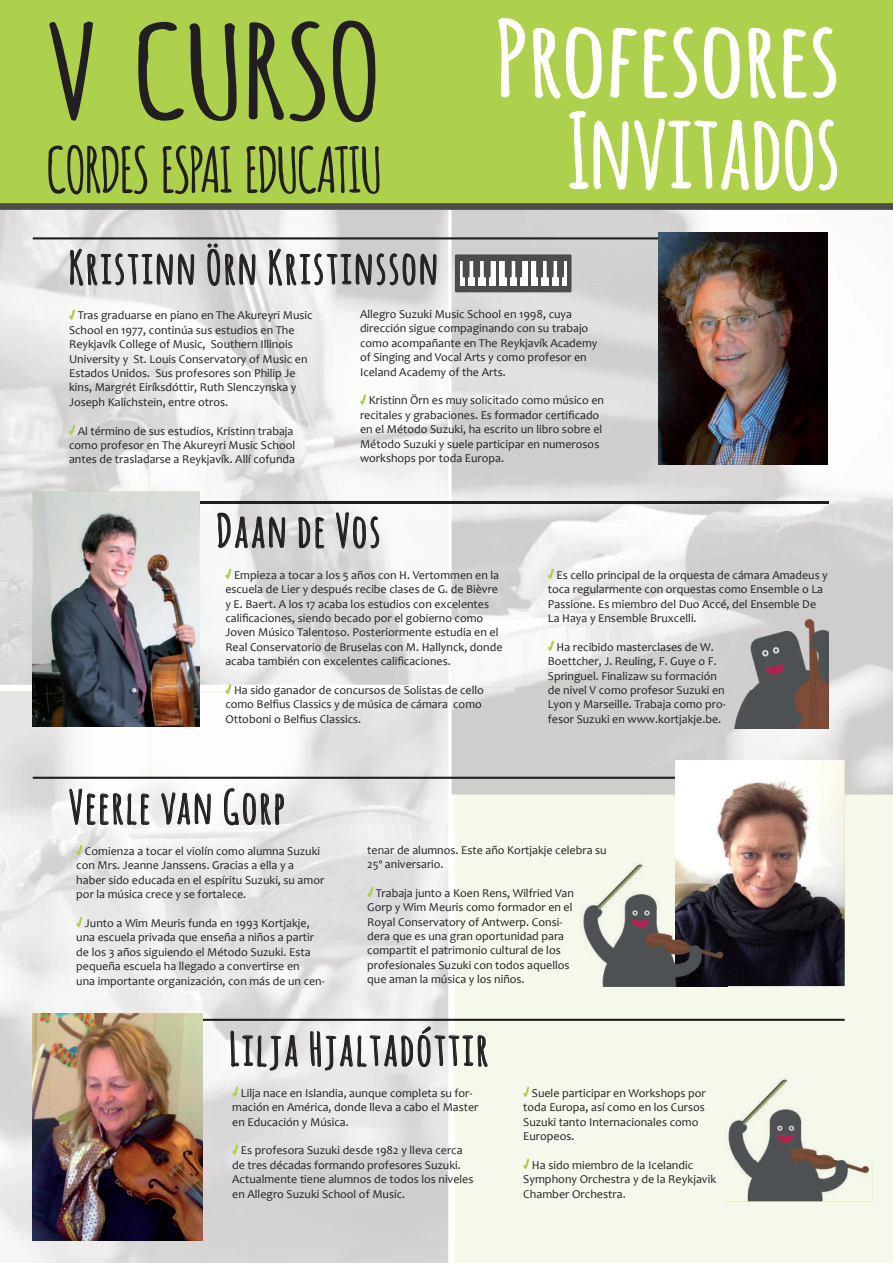
<style>
.page{position:relative;width:893px;height:1263px;background:#add14c}
.page>*{position:absolute;margin:0;border:0;box-sizing:border-box;transform-origin:0 0}
.t1{font:700 126.6px "Amatic";color:#231f20;scale:1.3 1}
.t2{font:700 102px/92.4px "Amatic";letter-spacing:.01em;color:#fff;text-align:right;scale:1.3 1}
.t3{font:700 61.8px "Amatic";letter-spacing:-.01em;color:#231f20}
.t4{font:700 45px "Amatic";letter-spacing:.07em;color:#231f20}
.t5{font:12px/14.4px "Candara";color:#231f20}
</style>
<div class="page">
<div style="left:455px;top:794px;width:438px;height:469px;background:#f5f9eb"></div>
<svg style="left:0;top:210px;width:452px;height:475px;background:#e8e7e7"></svg>
<svg style="left:0;top:685px;width:455px;height:578px;background:#e6e5e5"></svg>
<img style="left:452px;top:210px;width:392px;height:317px">
<img style="left:844px;top:210px;width:49px;height:584px">
<img style="left:452px;top:527px;width:196px;height:267px">
<img style="left:648px;top:527px;width:196px;height:107px">
<img style="left:648px;top:634px;width:98px;height:160px">
<img style="left:795px;top:634px;width:49px;height:126px">
<div style="left:746px;top:729px;width:49px;height:31px;background:#f4f4f5"></div>
<svg style="left:498px;top:18px;width:27px;height:80px"></svg>
<svg style="left:533px;top:27px;width:69px;height:72px"></svg>
<svg style="left:610px;top:28px;width:27px;height:70px"></svg>
<svg style="left:644px;top:28px;width:23px;height:70px"></svg>
<svg style="left:673px;top:27px;width:24px;height:71px"></svg>
<svg style="left:704px;top:27px;width:36px;height:72px"></svg>
<svg style="left:748px;top:28px;width:28px;height:71px"></svg>
<svg style="left:783px;top:28px;width:24px;height:70px"></svg>
<svg style="left:813px;top:27px;width:23px;height:71px"></svg>
<svg style="left:569px;top:111px;width:210px;height:80px"></svg>
<svg style="left:785px;top:119px;width:52px;height:72px"></svg>
<div style="left:0;top:203px;width:893px;height:7px;background:#4b4c4d"></div>
<svg style="left:67px;top:308px;width:10px;height:11px"></svg>
<svg style="left:67px;top:423px;width:10px;height:12px"></svg>
<svg style="left:358px;top:393px;width:10px;height:11px"></svg>
<svg style="left:70px;top:248px;width:124px;height:38px;background:#bdbabb"></svg>
<svg style="left:207px;top:243px;width:49px;height:43px;background:#b1afaf"></svg>
<svg style="left:269px;top:248px;width:168px;height:38px;background:#b9b7b7"></svg>
<hr style="left:33px;top:237px;width:795px;height:2px;background:#231f20">
<img style="left:658px;top:232px;width:170px;height:233px">
<div style="left:455px;top:254px;width:116px;height:38px;background:#4b4c4d"></div>
<div style="left:460px;top:261px;width:107px;height:25px;background:#fff"></div>
<svg style="left:463px;top:261px;width:28px;height:25px"></svg>
<svg style="left:536px;top:261px;width:28px;height:25px"></svg>
<svg style="left:505px;top:261px;width:17px;height:25px"></svg>
<hr style="left:497px;top:261px;width:2px;height:25px;background:#4b4c4d">
<hr style="left:528px;top:261px;width:2px;height:25px;background:#4b4c4d">
<svg style="left:217px;top:512px;width:68px;height:36px;background:#b8b6b7"></svg>
<svg style="left:298px;top:517px;width:26px;height:32px"></svg>
<svg style="left:336px;top:512px;width:43px;height:37px;background:#bfbdbe"></svg>
<hr style="left:181px;top:501px;width:647px;height:3px;background:#231f20">
<img style="left:33px;top:492px;width:167px;height:234px">
<img style="left:731px;top:615px;width:97px;height:114px">
<svg style="left:223px;top:567px;width:10px;height:12px"></svg>
<svg style="left:223px;top:682px;width:10px;height:12px"></svg>
<svg style="left:546px;top:567px;width:9px;height:12px"></svg>
<svg style="left:546px;top:639px;width:9px;height:12px"></svg>
<svg style="left:74px;top:843px;width:10px;height:12px"></svg>
<svg style="left:74px;top:915px;width:10px;height:12px"></svg>
<svg style="left:365px;top:885px;width:10px;height:12px"></svg>
<svg style="left:69px;top:788px;width:81px;height:37px;background:#cdcccc"></svg>
<svg style="left:161px;top:792px;width:50px;height:33px;background:#c1c0c0"></svg>
<svg style="left:224px;top:788px;width:60px;height:37px;background:#c3c2c2"></svg>
<hr style="left:33px;top:777px;width:734px;height:2px;background:#231f20">
<img style="left:675px;top:760px;width:170px;height:226px">
<img style="left:580px;top:863px;width:148px;height:123px">
<svg style="left:230px;top:1085px;width:10px;height:12px"></svg>
<svg style="left:230px;top:1143px;width:10px;height:11px"></svg>
<svg style="left:521px;top:1085px;width:10px;height:12px"></svg>
<svg style="left:521px;top:1157px;width:10px;height:12px"></svg>
<svg style="left:230px;top:1030px;width:68px;height:41px;background:#c8c6c7"></svg>
<svg style="left:310px;top:1026px;width:178px;height:45px;background:#ccccca"></svg>
<hr style="left:193px;top:1019px;width:652px;height:2px;background:#231f20">
<img style="left:33px;top:1013px;width:169px;height:227px">
<img style="left:725px;top:1078px;width:148px;height:123px">
<h1 class="t1" style="left:47px;top:-19px;width:258px">V CURSO</h1>
<h3 class="t3" style="left:47px;top:126px;width:336px">CORDES ESPAI EDUCATIU</h3>
<h3 class="t4" style="left:69px;top:235px;width:370px">Kristinn Örn Kristinsson</h3>
<h2 class="t2" style="left:496px;top:9px;width:265px">Profesores<br>Invitados</h2>
<p class="t5" style="left:69px;top:308px;width:245px;text-indent:9px">Tras graduarse en piano en The Akureyri Music School en 1977, continúa sus estudios en The Reykjavík College of Music, Southern Illinois University y St. Louis Conservatory of Music en Estados Unidos. Sus profesores son Philip Je kins, Margrét Eiríksdóttir, Ruth Slenczynska y Joseph Kalichstein, entre otros.</p>
<p class="t5" style="left:69px;top:423px;width:228px;text-align:center">Al término de sus estudios, Kristinn trabaja como profesor en The Akureyri Music School antes de trasladarse a Reykjavík. Allí cofunda</p>
<p class="t5" style="left:360px;top:307px;width:239px">Allegro Suzuki Music School en 1998, cuya dirección sigue compaginando con su trabajo como acompañante en The Reykjavík Academy of Singing and Vocal Arts y como profesor en Iceland Academy of the Arts.</p>
<p class="t5" style="left:360px;top:393px;width:245px;text-indent:9px">Kristinn Örn es muy solicitado como músico en recitales y grabaciones. Es formador certificado en el Método Suzuki, ha escrito un libro sobre el Método Suzuki y suele participar en numerosos workshops por toda Europa.</p>
<h3 class="t4" style="left:217px;top:499px;width:164px">Daan de Vos</h3>
<p class="t5" style="left:225px;top:567px;width:279px;text-indent:9px">Empieza a tocar a los 5 años con H. Vertommen en la escuela de Lier y después recibe clases de G. de Bièvre y E. Baert. A los 17 acaba los estudios con excelentes calificaciones, siendo becado por el gobierno como Joven Músico Talentoso. Posteriormente estudia en el Real Conservatorio de Bruselas con M. Hallynck, donde acaba también con excelentes calificaciones.</p>
<p class="t5" style="left:225px;top:683px;width:260px;text-indent:9px">Ha sido ganador de concursos de Solistas de cello como Belfius Classics y de música de cámara como<br>Ottoboni o Belfius Classics.</p>
<h3 class="t4" style="left:69px;top:775px;width:217px">Veerle van Gorp</h3>
<p class="t5" style="left:548px;top:567px;width:281px;text-indent:9px">Es cello principal de la orquesta de cámara Amadeus y toca regularmente con orquestas como Ensemble o La Passione. Es miembro del Duo Accé, del Ensemble De La Haya y Ensemble Bruxcelli.</p>
<p class="t5" style="left:548px;top:639px;width:179px;text-indent:9px">Ha recibido masterclases de W.<br>Boettcher, J. Reuling, F. Guye o F.<br>Springuel. Finalizaw su formación de nivel V como profesor Suzuki en Lyon y Marseille. Trabaja como pro&shy;fesor Suzuki en www.kortjakje.be.</p>
<p class="t5" style="left:76px;top:844px;width:249px;text-indent:9px">Comienza a tocar el violín como alumna Suzuki con Mrs. Jeanne Janssens. Gracias a ella y a haber sido educada en el espíritu Suzuki, su amor por la música crece y se fortalece.</p>
<p class="t5" style="left:76px;top:916px;width:250px;text-indent:9px">Junto a Wim Meuris funda en 1993 Kortjakje, una escuela privada que enseña a niños a partir de los 3 años siguiendo el Método Suzuki. Esta pequeña escuela ha llegado a convertirse en<br>una importante organización, con más de un cen-</p>
<p class="t5" style="left:367px;top:842px;width:241px">tenar de alumnos. Este año Kortjakje celebra su<br>25º aniversario.</p>
<p class="t5" style="left:367px;top:886px;width:208px;text-indent:9px">Trabaja junto a Koen Rens, Wilfried Van Gorp y Wim Meuris como formador en el Royal Conservatory of Antwerp. Consi&shy;dera que es una gran oportunidad para compartit el patrimonio cultural de los profesionales Suzuki con todos aquellos que aman la música y los niños.</p>
<h3 class="t4" style="left:230px;top:1017px;width:259px">Lilja Hjaltadóttir</h3>
<p class="t5" style="left:232px;top:1085px;width:248px;text-indent:9px">Lilja nace en Islandia, aunque completa su for&shy;mación en América, donde lleva a cabo el Master en Educación y Música.</p>
<p class="t5" style="left:232px;top:1143px;width:243px;text-indent:9px">Es profesora Suzuki desde 1982 y lleva cerca de tres décadas formando profesores Suzuki.<br>Actualmente tiene alumnos de todos los niveles en Allegro Suzuki School of Music.</p>
<p class="t5" style="left:523px;top:1085px;width:184px;text-indent:9px">Suele participar en Workshops por toda Europa, así como en los Cursos<br>Suzuki tanto Internacionales como<br>Europeos.</p>
<p class="t5" style="left:523px;top:1157px;width:195px;text-indent:9px">Ha sido miembro de la Icelandic<br>Symphony Orchestra y de la Reykjavik<br>Chamber Orchestra.</p>
</div>
